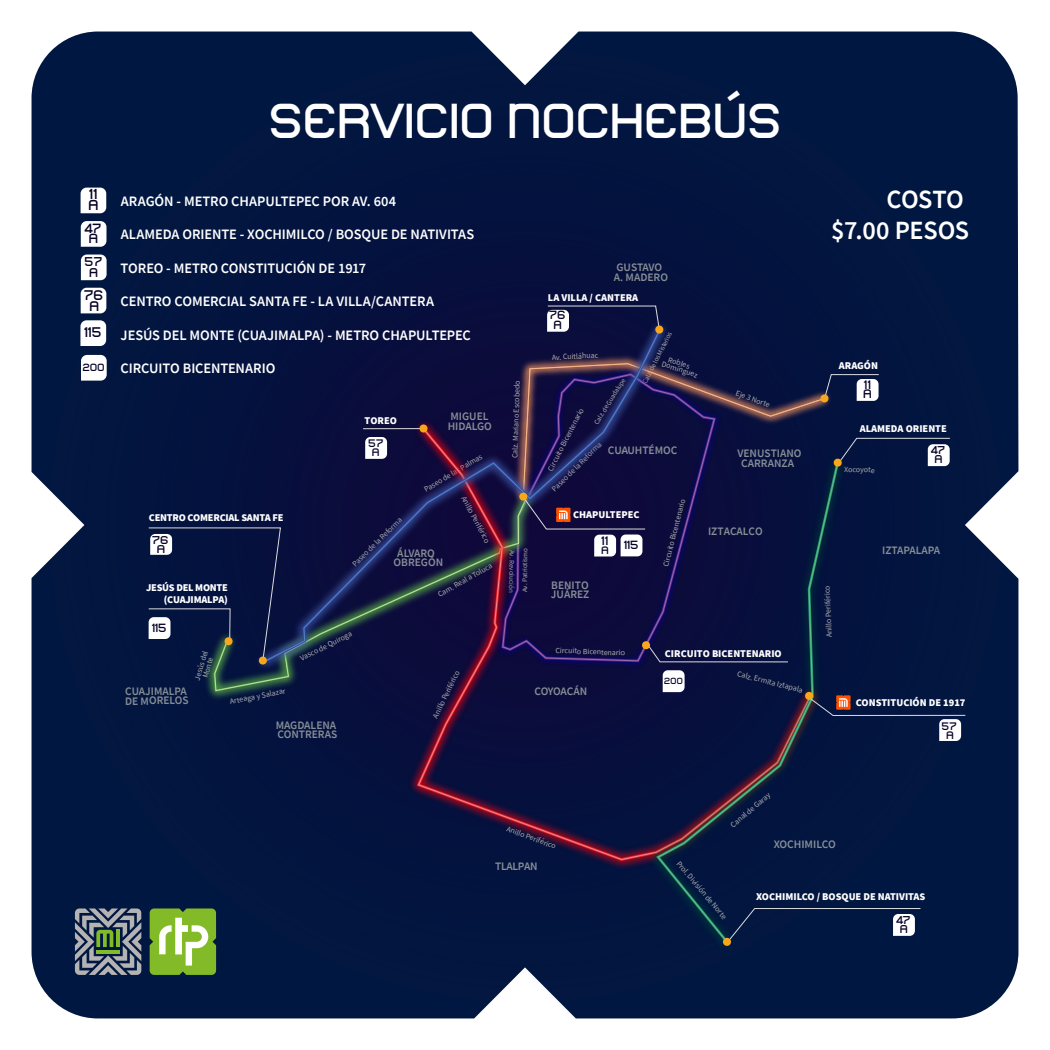
<style>
.page{position:relative;width:1050px;height:1050px;background:#fff}
.page>*{position:absolute;margin:0;border:0;box-sizing:border-box;transform-origin:0 0}
.t1{font:49px "MOVILIDADINTEGRADA Regular";letter-spacing:.105em;color:#fff}
.t2{font:600 26.25px/31.5px "Source Sans Pro";letter-spacing:-.02em;color:#fff;text-align:right}
.t3{font:14.44px/11.3px "MOVILIDADINTEGRADA Regular";color:#050226}
.t4{font:600 14.35px "Source Sans Pro";letter-spacing:-.01em;color:#fff}
.t5{font:14px/11.3px "MOVILIDADINTEGRADA Regular";color:#050226;text-align:center}
.t6{font:13.39px/10.6px "MOVILIDADINTEGRADA Regular";color:#050226;text-align:center}
.t7{font:12.78px/10.9px "MOVILIDADINTEGRADA Regular";color:#050226;text-align:center}
.t8{font:12.34px/9.6px "MOVILIDADINTEGRADA Regular";color:#050226}
.t9{font:11.9px/9.6px "MOVILIDADINTEGRADA Regular";letter-spacing:.105em;color:#050226;text-align:center}
.t10{font:600 11.38px/9.9px "Source Sans Pro";color:#878f96}
.t11{font:600 11.38px "Source Sans Pro";letter-spacing:-.025em;color:#878f96}
.t12{font:600 11.38px "Source Sans Pro";letter-spacing:-.03em;color:#878f96}
.t13{font:11.38px/9px "MOVILIDADINTEGRADA Regular";color:#050226;text-align:center}
.t14{font:11.38px/9.6px "MOVILIDADINTEGRADA Regular";color:#050226;text-align:center;scale:1.05 1}
.t15{font:10.85px/9.3px "MOVILIDADINTEGRADA Regular";color:#050226;text-align:center}
.t16{font:10.76px "MOVILIDADINTEGRADA Regular";color:#050226}
.t17{font:10.5px "MOVILIDADINTEGRADA Regular";color:#050226}
.t18{font:900 10.33px "Source Sans Pro";color:#fff}
.t19{font:900 10.33px/12.4px "Source Sans Pro";letter-spacing:-.025em;color:#fff;text-align:right}
.t20{font:8.92px "MOVILIDADINTEGRADA Regular";color:#050226}
.t21{font:7.88px/5.9px "Source Sans Pro";color:#abaeaf}
.t22{font:7px "Source Sans Pro";color:#abaeaf}
</style>
<div class="page">
<div style="left:0;top:0;width:1050px;height:1050px;background:linear-gradient(to right,#fcfdfd,#fcfcfd)"></div>
<div style="left:32px;top:32px;width:986px;height:986px;background:#021740"></div>
<div style="left:694px;top:330px;width:163px;height:33px;background:#04123e"></div>
<div style="left:180px;top:463px;width:204px;height:262px;background:#03123e"></div>
<div style="left:384px;top:695px;width:240px;height:199px;background:#03133f"></div>
<svg style="left:418px;top:695px;width:206px;height:165px;background:#15103b"></svg>
<div style="left:625px;top:529px;width:246px;height:445px;background:#031540"></div>
<div style="left:654px;top:529px;width:187px;height:417px;background:#03143f"></div>
<svg style="left:657px;top:529px;width:181px;height:414px;background:#09163e"></svg>
<img style="left:231px;top:296px;width:463px;height:399px">
<svg style="left:263px;top:328px;width:398px;height:335px;background:#13113f"></svg>
<hr style="left:363px;top:428px;width:60px;height:1px;background:#dbdcde">
<svg style="left:81px;top:221px;width:25px;height:26px"></svg>
<svg style="left:365px;top:437px;width:22px;height:22px"></svg>
<svg style="left:81px;top:255px;width:26px;height:25px"></svg>
<svg style="left:81px;top:288px;width:25px;height:25px"></svg>
<svg style="left:80px;top:320px;width:26px;height:26px"></svg>
<svg style="left:663px;top:670px;width:22px;height:22px"></svg>
<svg style="left:81px;top:355px;width:26px;height:26px"></svg>
<svg style="left:81px;top:188px;width:25px;height:25px"></svg>
<svg style="left:594px;top:535px;width:48px;height:22px"></svg>
<svg style="left:547px;top:306px;width:117px;height:28px;background:#33375b"></svg>
<svg style="left:642px;top:641px;width:146px;height:21px;background:#131741"></svg>
<svg style="left:805px;top:691px;width:161px;height:50px;background:#1e2a4d"></svg>
<svg style="left:722px;top:908px;width:199px;height:38px;background:#172c50"></svg>
<svg style="left:148px;top:527px;width:133px;height:138px;background:#17244b"></svg>
<svg style="left:419px;top:424px;width:9px;height:9px"></svg>
<svg style="left:519px;top:363px;width:431px;height:166px;background:#181b45"></svg>
<svg style="left:150px;top:908px;width:66px;height:67px"></svg>
<svg style="left:75px;top:908px;width:66px;height:67px;background:#667377"></svg>
<h1 class="t1" style="left:271px;top:88px;width:509px">SERVICIO NOCHEBÚS</h1>
<h3 class="t3" style="left:89px;top:187px;width:10px">11<br>A</h3>
<h3 class="t6" style="left:85px;top:221px;width:17px">47<br>A</h3>
<h3 class="t7" style="left:85px;top:255px;width:18px">57<br>A</h3>
<h3 class="t5" style="left:85px;top:288px;width:20px">76<br>A</h3>
<h3 class="t5" style="left:85px;top:325px;width:17px">115</h3>
<h3 class="t17" style="left:83px;top:360px;width:22px">200</h3>
<h3 class="t4" style="left:121px;top:192px;width:277px">ARAGÓN - METRO CHAPULTEPEC POR AV. 604</h3>
<h3 class="t4" style="left:121px;top:225px;width:355px">ALAMEDA ORIENTE - XOCHIMILCO / BOSQUE DE NATIVITAS</h3>
<h3 class="t4" style="left:121px;top:259px;width:247px">TOREO - METRO CONSTITUCIÓN DE 1917</h3>
<h3 class="t4" style="left:121px;top:292px;width:315px">CENTRO COMERCIAL SANTA FE - LA VILLA/CANTERA</h3>
<h3 class="t4" style="left:121px;top:326px;width:352px">JESÚS DEL MONTE (CUAJIMALPA) - METRO CHAPULTEPEC</h3>
<h3 class="t4" style="left:121px;top:359px;width:156px">CIRCUITO BICENTENARIO</h3>
<h3 class="t19" style="left:149px;top:511px;width:136px">CENTRO COMERCIAL SANTA FE</h3>
<h3 class="t14" style="left:153px;top:534px;width:16px">76<br>A</h3>
<h3 class="t19" style="left:146px;top:581px;width:83px">JESÚS DEL MONTE (CUAJIMALPA)</h3>
<h3 class="t9" style="left:153px;top:621px;width:15px">115</h3>
<p class="t21" style="left:193px;top:679px;width:32px;line-height:7px;text-align:center;rotate:-73deg">Jesús del<br>Monte</p>
<h3 class="t10" style="left:125px;top:687px;width:65px;line-height:9.5px;rotate:-1deg">CUAJIMALPA<br>DE MORELOS</h3>
<p class="t21" style="left:229px;top:698px;width:58px;rotate:-11deg">Arteaga y Salazar</p>
<h3 class="t18" style="left:365px;top:413px;width:34px">TOREO</h3>
<h3 class="t15" style="left:369px;top:437px;width:16px">57<br>A</h3>
<h3 class="t10" style="left:448px;top:411px;width:46px">MIGUEL<br>HIDALGO</h3>
<p class="t21" style="left:423px;top:487px;width:68px;rotate:-31deg">Paseo de las Palmas</p>
<p class="t21" style="left:466px;top:495px;width:53px;rotate:62deg">Anillo Periférico</p>
<p class="t21" style="left:351px;top:563px;width:68px;rotate:-45deg">Paseo de la Reforma</p>
<h3 class="t10" style="left:394px;top:548px;width:51px;text-align:center">ÁLVARO<br>OBREGÓN</h3>
<p class="t21" style="left:437px;top:593px;width:63px;rotate:-30deg">Cam. Real a Toluca</p>
<p class="t21" style="left:299px;top:656px;width:58px;rotate:-26deg">Vasco de Quiroga</p>
<p class="t21" style="left:432px;top:716px;width:53px;rotate:-64deg">Anillo Periférico</p>
<h3 class="t10" style="left:276px;top:720px;width:63px">MAGDALENA<br>CONTRERAS</h3>
<h3 class="t10" style="left:614px;top:262px;width:56px">GUSTAVO<br>A. MADERO</h3>
<h3 class="t18" style="left:548px;top:290px;width:92px">LA VILLA / CANTERA</h3>
<p class="t21" style="left:512px;top:458px;width:80px;rotate:-88deg">Calz. Mariano Escobedo</p>
<p class="t22" style="left:520px;top:592px;width:46px;rotate:-89deg">Av. Patriotismo</p>
<p class="t22" style="left:517px;top:550px;width:44px;rotate:91deg">Av. Revolución</p>
<h3 class="t9" style="left:550px;top:309px;width:17px">76<br>A</h3>
<p class="t22" style="left:640px;top:381px;width:58px;rotate:-63deg">Calz. de los Misterios</p>
<p class="t21" style="left:552px;top:354px;width:48px;rotate:-3deg">Av. Cuitláhuac</p>
<p class="t21" style="left:665px;top:355px;width:39px;text-indent:5px;rotate:19deg">Robles<br>Domínguez</p>
<p class="t22" style="left:592px;top:421px;width:55px;rotate:-58deg">Calz. de Guadalupe</p>
<p class="t21" style="left:547px;top:469px;width:71px;rotate:-63deg">Circuito Bicentenario</p>
<p class="t21" style="left:551px;top:488px;width:69px;rotate:-45deg">Paseo de la Reforma</p>
<h3 class="t10" style="left:608px;top:445px;width:71px">CUAUHTÉMOC</h3>
<h3 class="t18" style="left:573px;top:508px;width:68px">CHAPULTEPEC</h3>
<h3 class="t10" style="left:551px;top:580px;width:40px">BENITO<br>JUÁREZ</h3>
<h3 class="t8" style="left:602px;top:535px;width:7px">11</h3>
<h3 class="t16" style="left:602px;top:543px;width:8px">A</h3>
<h3 class="t9" style="left:625px;top:539px;width:15px">115</h3>
<p class="t21" style="left:662px;top:565px;width:71px;rotate:-75deg">Circuito Bicentenario</p>
<p class="t21" style="left:737px;top:390px;width:37px;rotate:20deg">Eje 3 Norte</p>
<h3 class="t10" style="left:737px;top:448px;width:66px;text-align:center">VENUSTIANO<br>CARRANZA</h3>
<h3 class="t10" style="left:708px;top:526px;width:56px">IZTACALCO</h3>
<p class="t21" style="left:556px;top:647px;width:71px;rotate:2deg">Circuito Bicentenario</p>
<h3 class="t18" style="left:665px;top:646px;width:118px">CIRCUITO BICENTENARIO</h3>
<h3 class="t11" style="left:535px;top:684px;width:54px">COYOACÁN</h3>
<p class="t20" style="left:665px;top:675px;width:19px">200</p>
<p class="t21" style="left:738px;top:671px;width:69px;rotate:14deg">Calz. Ermita Iztapala</p>
<h2 class="t2" style="left:831px;top:183px;width:140px">COSTO $7.00 PESOS</h2>
<h3 class="t18" style="left:839px;top:359px;width:41px">ARAGÓN</h3>
<h3 class="t8" style="left:864px;top:379px;width:9px">11<br>A</h3>
<h3 class="t18" style="left:860px;top:422px;width:89px">ALAMEDA ORIENTE</h3>
<p class="t21" style="left:844px;top:466px;width:32px;rotate:2deg">Xocoyote</p>
<h3 class="t13" style="left:931px;top:445px;width:15px">47<br>A</h3>
<p class="t21" style="left:827px;top:637px;width:53px;rotate:-93deg">Anillo Periférico</p>
<h3 class="t10" style="left:882px;top:546px;width:59px">IZTAPALAPA</h3>
<h3 class="t18" style="left:856px;top:696px;width:111px">CONSTITUCIÓN DE 1917</h3>
<h3 class="t15" style="left:942px;top:720px;width:16px">57<br>A</h3>
<p class="t21" style="left:508px;top:826px;width:53px;rotate:20deg">Anillo Periférico</p>
<h3 class="t12" style="left:495px;top:859px;width:44px">TLALPAN</h3>
<p class="t21" style="left:730px;top:823px;width:51px;rotate:-40deg">Canal de Garay</p>
<p class="t21" style="left:680px;top:860px;width:75px;rotate:50deg">Prol. División de Norte</p>
<h3 class="t10" style="left:774px;top:839px;width:64px">XOCHIMILCO</h3>
<h3 class="t18" style="left:756px;top:890px;width:170px">XOCHIMILCO / BOSQUE DE NATIVITAS</h3>
<h3 class="t13" style="left:896px;top:915px;width:15px">47<br>A</h3>
</div>
